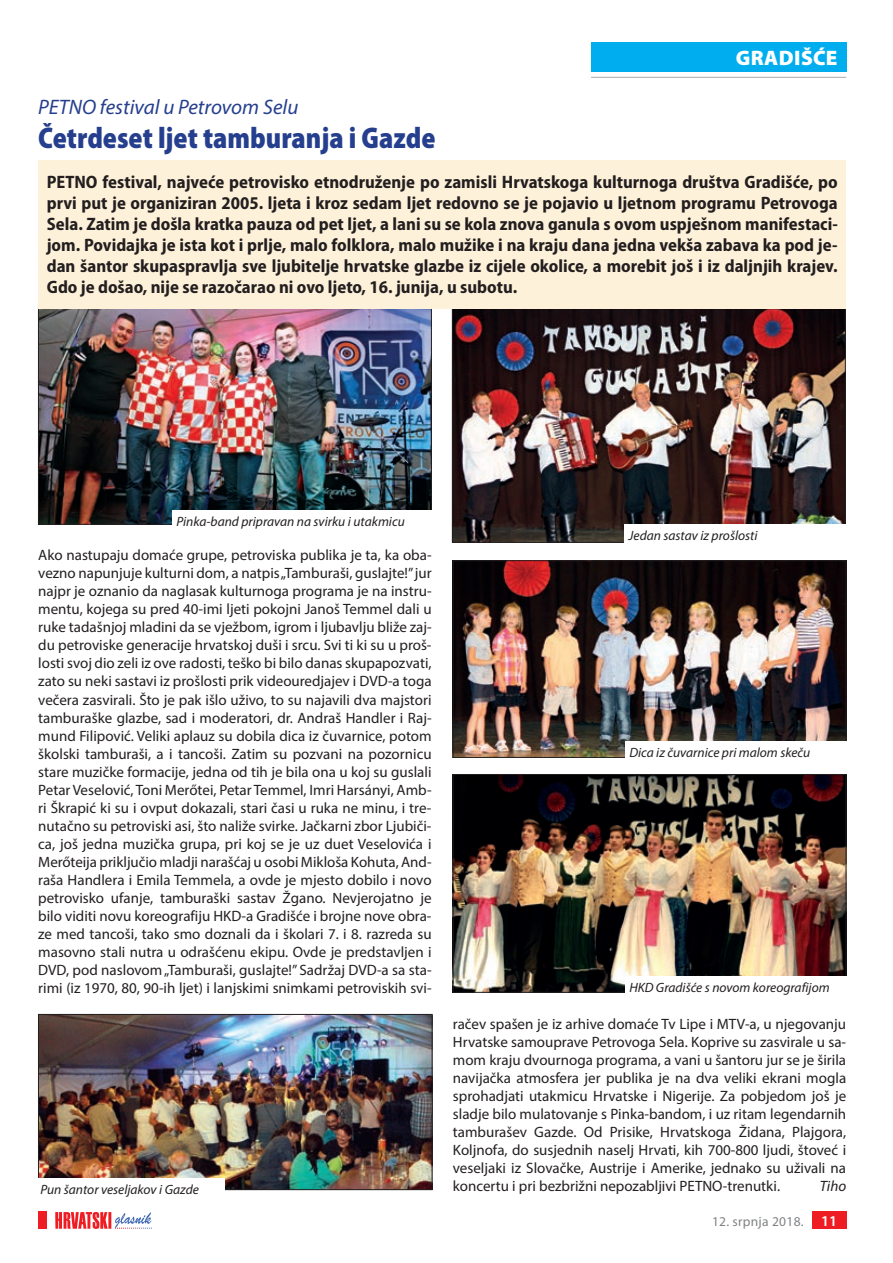
<style>
.page{position:relative;width:893px;height:1263px;background:#fff}
.page>*{position:absolute;margin:0;border:0;box-sizing:border-box;transform-origin:0 0}
.t1{font:900 semi-condensed 30px "Myriad Pro";color:#253f8e;scale:.92 1}
.t2{font:italic 21px "Myriad Pro";color:#253f8e}
.t3{font:900 21px "Myriad Pro";color:#fff}
.t4{font:700 semi-condensed 18px/21px "Myriad Pro";color:#231f20;text-align:justify}
.t5{font:15px/18px "Myriad Pro";color:#231f20;text-align:justify}
.t6{font:italic 15px "Myriad Pro";color:#231f20}
.t7{font:italic 13.5px "Myriad Pro";color:#231f20}
.t8{font:13.5px "Myriad Pro";letter-spacing:.02em;color:#808285}
.s1{font-weight:600;font-size:15px;color:#fff}
</style>
<div class="page">
<div style="left:812px;top:1212px;width:34px;height:17px;background:#ee1d23"></div>
<svg style="left:55px;top:1212px;width:97px;height:17px"></svg>
<div style="left:38px;top:1212px;width:9px;height:17px;background:#ee1d23"></div>
<div style="left:591px;top:43px;width:255px;height:29px;background:#00aeef"></div>
<hr style="left:591px;top:77px;width:255px;height:1px;background:#a8a9ad">
<img style="left:40px;top:308px;width:390px;height:214px">
<div style="left:172px;top:510px;width:268px;height:21px;background:#fff"></div>
<img style="left:454px;top:308px;width:389px;height:232px">
<div style="left:624px;top:524px;width:237px;height:21px;background:#fff"></div>
<img style="left:455px;top:562px;width:389px;height:194px">
<div style="left:453px;top:560px;width:393px;height:198px;border:1px solid #231f20"></div>
<div style="left:625px;top:741px;width:238px;height:22px;background:#fff"></div>
<img style="left:455px;top:776px;width:389px;height:214px">
<div style="left:453px;top:774px;width:393px;height:218px;border:1px solid #231f20"></div>
<div style="left:625px;top:976px;width:230px;height:21px;background:#fff"></div>
<img style="left:40px;top:1016px;width:390px;height:172px">
<div style="left:38px;top:1014px;width:394px;height:176px;border:1px solid #231f20"></div>
<div style="left:36px;top:1178px;width:189px;height:22px;background:#fff"></div>
<div style="left:38px;top:160px;width:808px;height:148px;background:#fef1d9"></div>
<h2 class="t2" style="left:38px;top:94px;width:262px">PETNO festival u Petrovom Selu</h2>
<h1 class="t1" style="left:38px;top:118px;width:433px">Četrdeset ljet tamburanja i Gazde</h1>
<h2 class="t3" style="left:736px;top:44px;width:28px">GRADI</h2>
<h2 class="t3" style="left:801px;top:44px;width:36px">šĆE</h2>
<p class="t4" style="left:47px;top:171px;width:792px">PETNO festival, najveće petrovisko etnodruženje po zamisli Hrvatskoga kulturnoga društva Gradišće, po prvi put je organiziran 2005. ljeta i kroz sedam ljet redovno se je pojavio u ljetnom programu Petrovoga Sela. Zatim je došla kratka pauza od pet ljet, a lani su se kola znova ganula s ovom uspješnom manifestaci&shy;jom. Povidajka je ista kot i prlje, malo folklora, malo mužike i na kraju dana jedna vekša zabava ka pod je&shy;dan šantor skupaspravlja sve ljubitelje hrvatske glazbe iz cijele okolice, a morebit još i iz daljnjih krajev.<br>Gdo je došao, nije se razočarao ni ovo ljeto, 16. junija, u subotu.</p>
<p class="t7" style="left:176px;top:513px;width:230px">Pinka-band pripravan na svirku i utakmicu</p>
<p class="t5" style="left:38px;top:546px;width:395px">Ako nastupaju domaće grupe, petroviska publika je ta, ka oba&shy;vezno napunjuje kulturni dom, a natpis „Tamburaši, guslajte!” jur najpr je oznanio da naglasak kulturnoga programa je na instru&shy;mentu, kojega su pred 40-imi ljeti pokojni Janoš Temmel dali u ruke tadašnjoj mladini da se vježbom, igrom i ljubavlju bliže zaj&shy;du petroviske generacije hrvatskoj duši i srcu. Svi ti ki su u proš&shy;losti svoj dio zeli iz ove radosti, teško bi bilo danas skupapozvati, zato su neki sastavi iz prošlosti prik videouredjajev i DVD-a toga večera zasvirali. Što je pak išlo uživo, to su najavili dva majstori tamburaške glazbe, sad i moderatori, dr. Andraš Handler i Raj&shy;mund Filipović. Veliki aplauz su dobila dica iz čuvarnice, potom školski tamburaši, a i tancoši. Zatim su pozvani na pozornicu stare muzičke formacije, jedna od tih je bila ona u koj su guslali Petar Veselović, Toni Merőtei, Petar Temmel, Imri Harsányi, Amb&shy;ri Škrapić ki su i ovput dokazali, stari časi u ruka ne minu, i tre&shy;nutačno su petroviski asi, što naliže svirke. Jačkarni zbor Ljubiči&shy;ca, još jedna muzička grupa, pri koj se je uz duet Veselovića i Merőteija priključio mladji narašćaj u osobi Mikloša Kohuta, And&shy;raša Handlera i Emila Temmela, a ovde je mjesto dobilo i novo petrovisko ufanje, tamburaški sastav Žgano. Nevjerojatno je bilo viditi novu koreografiju HKD-a Gradišće i brojne nove obra&shy;ze med tancoši, tako smo doznali da i školari 7. i 8. razreda su masovno stali nutra u odrašćenu ekipu. Ovde je predstavljen i DVD, pod naslovom „Tamburaši, guslajte!” Sadržaj DVD-a sa sta&shy;rimi (iz 1970, 80, 90-ih ljet) i lanjskimi snimkami petroviskih svi-</p>
<p class="t7" style="left:40px;top:1181px;width:160px">Pun šantor veseljakov i Gazde</p>
<p class="t7" style="left:629px;top:527px;width:130px">Jedan sastav iz prošlosti</p>
<p class="t7" style="left:629px;top:744px;width:182px">Dica iz čuvarnice pri malom skeču</p>
<p class="t7" style="left:629px;top:979px;width:202px">HKD Gradišće s novom koreografijom</p>
<p class="t5" style="left:453px;top:1014px;width:395px">račev spašen je iz arhive domaće Tv Lipe i MTV-a, u njegovanju Hrvatske samouprave Petrovoga Sela. Koprive su zasvirale u sa&shy;mom kraju dvournoga programa, a vani u šantoru jur se je širila navijačka atmosfera jer publika je na dva veliki ekrani mogla sprohadjati utakmicu Hrvatske i Nigerije. Za pobjedom još je sladje bilo mulatovanje s Pinka-bandom, i uz ritam legendarnih tamburašev Gazde. Od Prisike, Hrvatskoga Židana, Plajgora, Koljnofa, do susjednih naselj Hrvati, kih 700-800 ljudi, štoveć i veseljaki iz Slovačke, Austrije i Amerike, jednako su uživali na koncertu i pri bezbrižni nepozabljivi PETNO-trenutki.</p>
<p class="t6" style="left:820px;top:1176px;width:28px">Tiho</p>
<p class="t8" style="left:712px;top:1213px;width:127px">12. srpnja 2018. <span class="s1">11</span></p>
</div>
